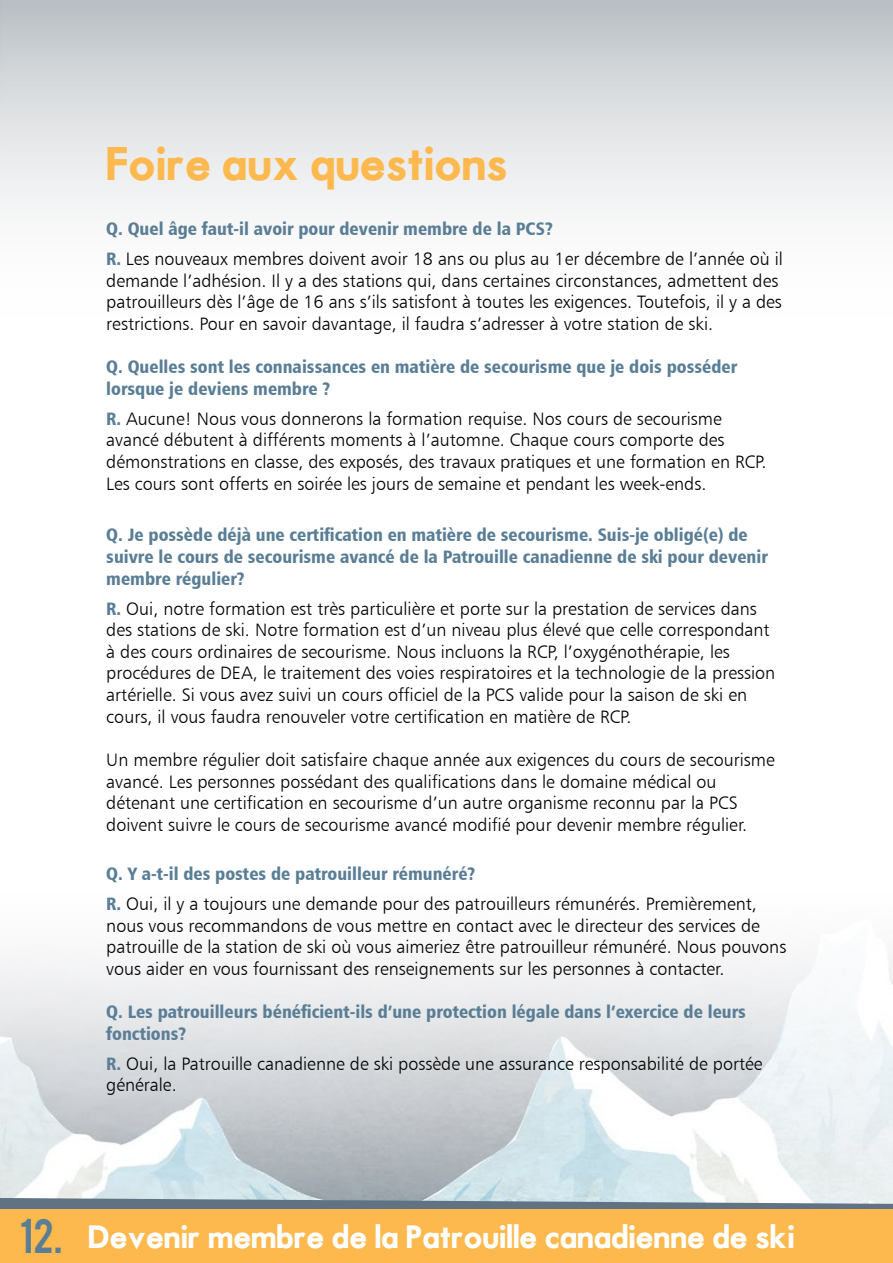
<style>
.page{position:relative;width:893px;height:1263px;background:#fff}
.page>*{position:absolute;margin:0;border:0;box-sizing:border-box;transform-origin:0 0}
.t1{font:45px "Motor Oil 1937 M54 Regular";color:#fdb94e}
.t2{font:30.75px "Motor Oil 1937 M54 Regular";color:#fff}
.t3{font:18px/21.6px "Humanist 777 BT Light B";color:#000}
.t4{font:18px/21.6px "Humanist 777 BT Black Condensed B";color:#5a7e96}
.s1{font-family:"Humanist 777 BT Black Condensed B";color:#5a7e96}
.s2{font-family:"Bebas";font-size:38.25px;color:#5a7e96}
</style>
<div class="page">
<img style="left:0;top:953px;width:893px;height:245px">
<svg style="left:0;top:1198px;width:893px;height:11px;background:#7f919e"></svg>
<div style="left:0;top:1209px;width:893px;height:54px;background:#fdb94e"></div>
<h1 class="t1" style="left:106px;top:143px;width:403px">Foire aux questions</h1>
<p class="t4" style="left:106px;top:217px;width:448px">Q. Quel âge faut-il avoir pour devenir membre de la PCS?</p>
<p class="t3" style="left:106px;top:248px;width:678px"><span class="s1">R.</span> Les nouveaux membres doivent avoir 18 ans ou plus au 1er décembre de l’année où il demande l’adhésion. Il y a des stations qui, dans certaines circonstances, admettent des patrouilleurs dès l’âge de 16 ans s’ils satisfont à toutes les exigences. Toutefois, il y a des restrictions. Pour en savoir davantage, il faudra s’adresser à votre station de ski.</p>
<p class="t4" style="left:106px;top:356px;width:632px">Q. Quelles sont les connaissances en matière de secourisme que je dois posséder lorsque je deviens membre ?</p>
<p class="t3" style="left:106px;top:407px;width:662px"><span class="s1">R.</span> Aucune! Nous vous donnerons la formation requise. Nos cours de secourisme avancé débutent à différents moments à l’automne. Chaque cours comporte des démonstrations en classe, des exposés, des travaux pratiques et une formation en RCP.<br>Les cours sont offerts en soirée les jours de semaine et pendant les week-ends.</p>
<p class="t4" style="left:106px;top:524px;width:663px">Q. Je possède déjà une certification en matière de secourisme. Suis-je obligé(e) de suivre le cours de secourisme avancé de la Patrouille canadienne de ski pour devenir membre régulier?</p>
<p class="t3" style="left:106px;top:597px;width:670px"><span class="s1">R.</span> Oui, notre formation est très particulière et porte sur la prestation de services dans des stations de ski. Notre formation est d’un niveau plus élevé que celle correspondant à des cours ordinaires de secourisme. Nous incluons la RCP, l’oxygénothérapie, les procédures de DEA, le traitement des voies respiratoires et la technologie de la pression artérielle. Si vous avez suivi un cours officiel de la PCS valide pour la saison de ski en cours, il vous faudra renouveler votre certification en matière de RCP.</p>
<p class="t3" style="left:106px;top:748px;width:670px">Un membre régulier doit satisfaire chaque année aux exigences du cours de secourisme avancé. Les personnes possédant des qualifications dans le domaine médical ou détenant une certification en secourisme d’un autre organisme reconnu par la PCS doivent suivre le cours de secourisme avancé modifié pour devenir membre régulier.</p>
<p class="t4" style="left:106px;top:862px;width:371px">Q. Y a-t-il des postes de patrouilleur rémunéré?</p>
<p class="t3" style="left:106px;top:893px;width:682px"><span class="s1">R.</span> Oui, il y a toujours une demande pour des patrouilleurs rémunérés. Premièrement, nous vous recommandons de vous mettre en contact avec le directeur des services de patrouille de la station de ski où vous aimeriez être patrouilleur rémunéré. Nous pouvons vous aider en vous fournissant des renseignements sur les personnes à contacter.</p>
<p class="t4" style="left:106px;top:1000px;width:641px">Q. Les patrouilleurs bénéficient-ils d’une protection légale dans l’exercice de leurs fonctions?</p>
<p class="t3" style="left:106px;top:1052px;width:658px"><span class="s1">R.</span> Oui, la Patrouille canadienne de ski possède une assurance responsabilité de portée générale.</p>
<h2 class="t2" style="left:20px;top:1223px;width:776px"><span class="s2">12.</span> Devenir membre de la Patrouille canadienne de ski</h2>
</div>
